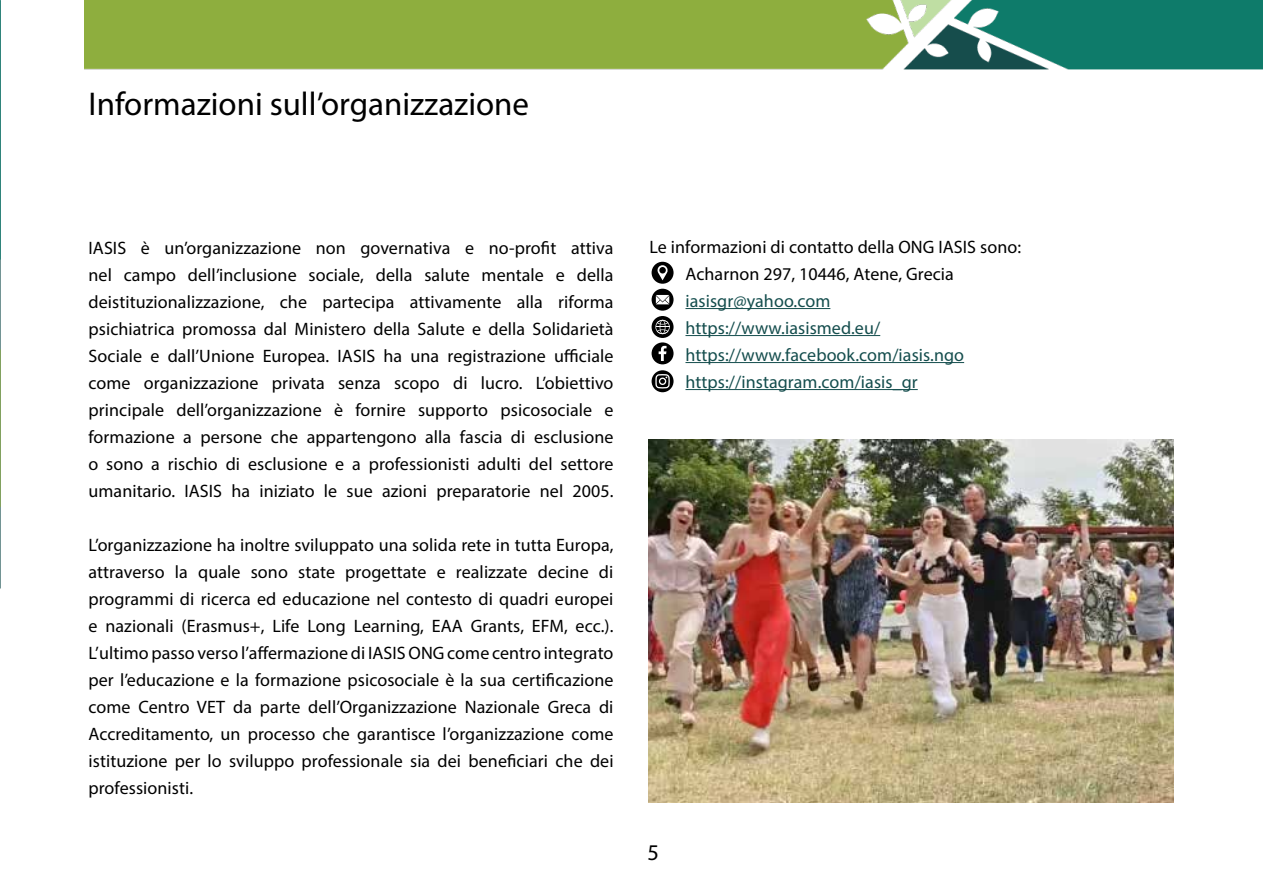
<style>
.page{position:relative;width:1263px;height:893px;background:#fff}
.page>*{position:absolute;margin:0;border:0;box-sizing:border-box;transform-origin:0 0}
.t1{font:33px "Myriad Pro";color:#000}
.t2{font:22.5px "Myriad Pro";color:#000}
.t3{font:18px/27px "Myriad Pro";letter-spacing:.005em;color:#000;text-align:justify}
.t4{font:18px/27px "Myriad Pro";letter-spacing:.005em;color:#144d4d}
</style>
<div class="page">
<hr style="left:685px;top:308px;width:145px;height:1px;background:#144d4d">
<hr style="left:685px;top:335px;width:195px;height:1px;background:#144d4d">
<hr style="left:685px;top:362px;width:279px;height:1px;background:#144d4d">
<hr style="left:685px;top:389px;width:233px;height:1px;background:#144d4d">
<img style="left:649px;top:439px;width:525px;height:364px">
<div style="left:652px;top:316px;width:21px;height:22px;background:#000;border-radius:50%"></div>
<svg style="left:655px;top:320px;width:15px;height:14px"></svg>
<div style="left:652px;top:262px;width:21px;height:22px;background:#000;border-radius:50%"></div>
<svg style="left:657px;top:265px;width:11px;height:15px"></svg>
<svg style="left:652px;top:289px;width:21px;height:22px"></svg>
<svg style="left:656px;top:295px;width:13px;height:9px"></svg>
<div style="left:652px;top:370px;width:21px;height:22px;background:#000;border-radius:50%"></div>
<svg style="left:655px;top:374px;width:15px;height:15px"></svg>
<div style="left:652px;top:342px;width:21px;height:22px;background:#000;border-radius:50%"></div>
<svg style="left:659px;top:346px;width:7px;height:15px"></svg>
<hr style="left:0;top:0;width:1px;height:589px;background:#144d4d">
<svg style="left:0;top:349px;width:1px;height:158px"></svg>
<svg style="left:0;top:0;width:1px;height:260px"></svg>
<img style="left:85px;top:0;width:1178px;height:69px">
<h1 class="t1" style="left:88px;top:83px;width:442px">Informazioni sull’organizzazione</h1>
<p class="t3" style="left:88px;top:234px;width:526px">IASIS è un’organizzazione non governativa e no-profit attiva nel campo dell’inclusione sociale, della salute mentale e della deistituzionalizzazione, che partecipa attivamente alla riforma psichiatrica promossa dal Ministero della Salute e della Solidarietà Sociale e dall’Unione Europea. IASIS ha una registrazione ufficiale come organizzazione privata senza scopo di lucro. L’obiettivo principale dell’organizzazione è fornire supporto psicosociale e formazione a persone che appartengono alla fascia di esclusione o sono a rischio di esclusione e a professionisti adulti del settore umanitario. IASIS ha iniziato le sue azioni preparatorie nel 2005.</p>
<p class="t3" style="left:88px;top:531px;width:526px">L’organizzazione ha inoltre sviluppato una solida rete in tutta Europa, attraverso la quale sono state progettate e realizzate decine di programmi di ricerca ed educazione nel contesto di quadri europei e nazionali (Erasmus+, Life Long Learning, EAA Grants, EFM, ecc.).<br>L’ultimo passo verso l’affermazione di IASIS ONG come centro integrato per l’educazione e la formazione psicosociale è la sua certificazione come Centro VET da parte dell’Organizzazione Nazionale Greca di Accreditamento, un processo che garantisce l’organizzazione come istituzione per lo sviluppo professionale sia dei beneficiari che dei professionisti.</p>
<p class="t3" style="left:685px;top:233px;width:337px;text-indent:-36px">Le informazioni di contatto della ONG IASIS sono:<br>Acharnon 297, 10446, Atene, Grecia</p>
<p class="t4" style="left:685px;top:287px;width:280px">iasisgr@yahoo.com https://www.iasismed.eu/ https://www.facebook.com/iasis.ngo https://instagram.com/iasis_gr</p>
<p class="t2" style="left:647px;top:839px;width:13px">5</p>
</div>
